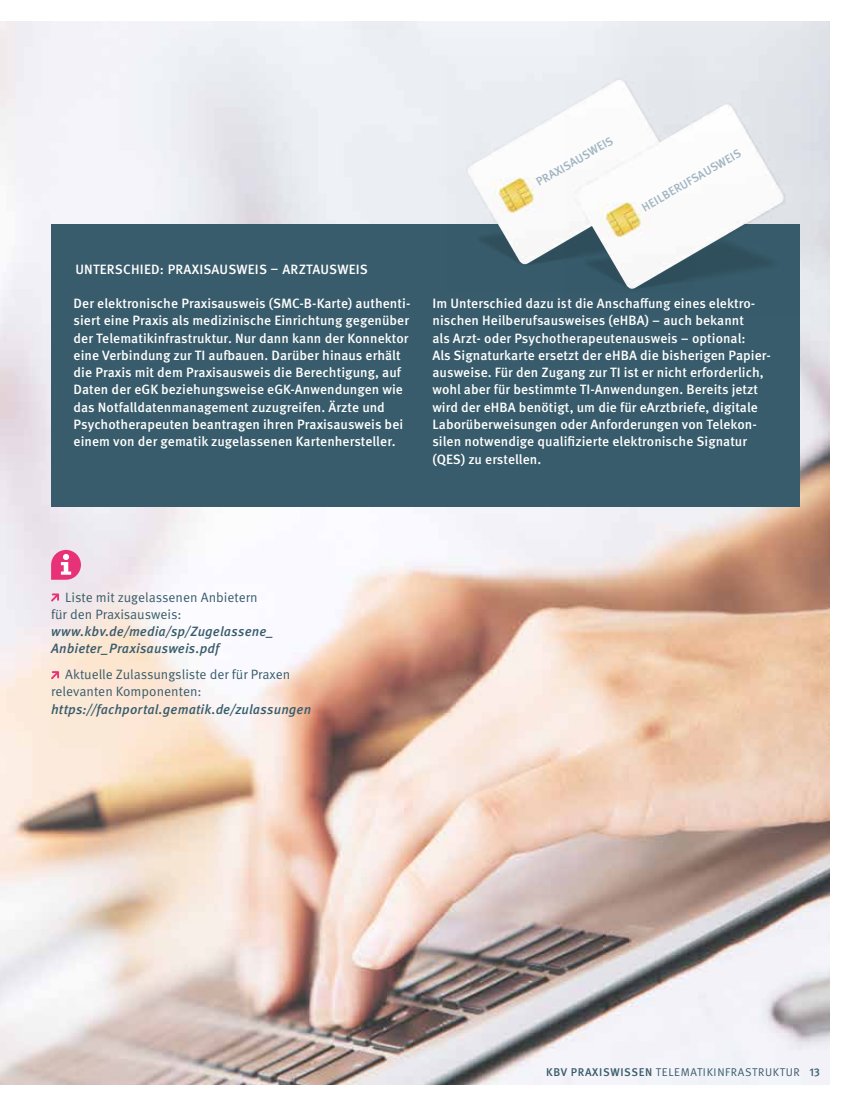
<style>
.page{position:relative;width:851px;height:1106px;background:#fff}
.page>*{position:absolute;margin:0;border:0;box-sizing:border-box;transform-origin:0 0}
.t1{font:500 13.5px/17.2px "Meta Pro";letter-spacing:.005em;color:#fff}
.t2{font:13.5px/17.2px "Meta Pro Norm";color:#385c6b}
.t3{font:italic 500 13.5px/17.2px "Meta Pro";letter-spacing:.01em;color:#385c6b}
.t4{font:500 11.85px "Meta Pro";color:#9fb4c1}
.t5{font:11.25px "Meta Pro Norm";letter-spacing:.06em;color:#385c6b}
.s1{font-family:"Meta Pro";font-weight:500}
</style>
<div class="page">
<img style="left:0;top:21px;width:829px;height:1063px">
<svg style="left:51px;top:550px;width:30px;height:29px"></svg>
<svg style="left:51px;top:593px;width:8px;height:8px"></svg>
<svg style="left:51px;top:671px;width:8px;height:8px"></svg>
<div style="left:51px;top:224px;width:748px;height:282px;background:#385c6b"></div>
<div style="left:447px;top:57px;width:247px;height:167px;background:#eaedf2"></div>
<img style="left:465px;top:80px;width:213px;height:185px">
<img style="left:566px;top:81px;width:246px;height:235px">
<img style="left:572px;top:104px;width:213px;height:187px">
<p class="t1" style="left:75px;top:259px;width:294px">UNTERSCHIED: PRAXISAUSWEIS – ARZTAUSWEIS</p>
<p class="t4" style="left:532px;top:175px;width:88px;rotate:-30deg">PRAXISAUSWEIS</p>
<p class="t4" style="left:638px;top:200px;width:114px;rotate:-30deg">HEILBERUFSAUSWEIS</p>
<p class="t1" style="left:74px;top:294px;width:338px">Der elektronische Praxisausweis (SMC-B-Karte) authenti&shy;siert eine Praxis als medizinische Einrichtung gegenüber der Telematikinfrastruktur. Nur dann kann der Konnektor eine Verbindung zur TI aufbauen. Darüber hinaus erhält die Praxis mit dem Praxisausweis die Berechtigung, auf Daten der eGK beziehungsweise eGK-Anwendungen wie das Notfalldatenmanagement zuzugreifen. Ärzte und Psychotherapeuten beantragen ihren Praxisausweis bei einem von der gematik zugelassenen Kartenhersteller.</p>
<p class="t1" style="left:432px;top:294px;width:340px">Im Unterschied dazu ist die Anschaffung eines elektro&shy;nischen Heilberufsausweises (eHBA) – auch bekannt<br>als Arzt- oder Psychotherapeutenausweis – optional:<br>Als Signaturkarte ersetzt der eHBA die bisherigen Papier&shy;ausweise. Für den Zugang zur TI ist er nicht erforderlich, wohl aber für bestimmte TI-Anwendungen. Bereits jetzt wird der eHBA benötigt, um die für eArztbriefe, digitale Laborüberweisungen oder Anforderungen von Telekon&shy;silen notwendige qualifizierte elektronische Signatur (QES) zu erstellen.</p>
<p class="t2" style="left:51px;top:587px;width:208px;text-indent:14px">Liste mit zugelassenen Anbietern für den Praxisausweis:</p>
<p class="t3" style="left:51px;top:622px;width:224px">www.kbv.de/media/sp/Zugelassene_<br>Anbieter_Praxisausweis.pdf</p>
<p class="t2" style="left:51px;top:665px;width:240px;text-indent:14px">Aktuelle Zulassungsliste der für Praxen relevanten Komponenten:</p>
<p class="t3" style="left:51px;top:699px;width:261px">https://fachportal.gematik.de/zulassungen</p>
<p class="t5" style="left:546px;top:1063px;width:275px"><span class="s1">KBV PRAXISWISSEN</span> TELEMATIKINFRASTRUKTUR <span class="s1">13</span></p>
</div>
